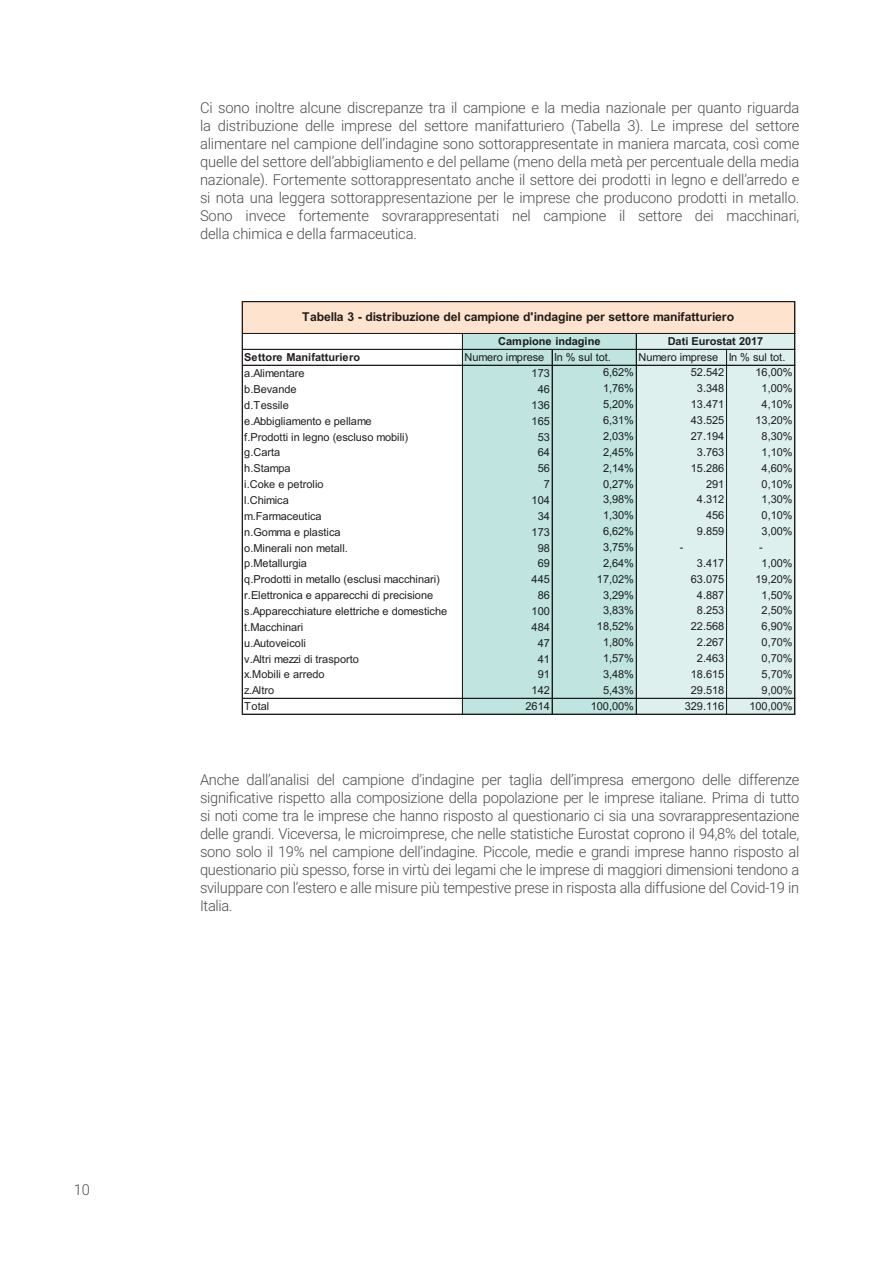
<style>
.page{position:relative;width:893px;height:1263px;background:#fff}
.page>*{position:absolute;margin:0;border:0;box-sizing:border-box;transform-origin:0 0}
.PARAGRAFO{font:300 15px/18px "Roboto";letter-spacing:-.02em;color:#4b4c4d;text-align:justify}
.t1{font:700 12.15px "Arial";letter-spacing:-.01em;color:#231f20}
.t2{font:10.95px "Arial";color:#231f20}
.t3{font:700 10.95px "Arial";color:#231f20}
</style>
<div class="page">
<hr style="left:242px;top:301px;width:553px;height:1px;background:#231f20">
<hr style="left:242px;top:349px;width:553px;height:1px;background:#231f20">
<hr style="left:242px;top:365px;width:553px;height:1px;background:#231f20">
<hr style="left:242px;top:698px;width:553px;height:1px;background:#231f20">
<hr style="left:242px;top:301px;width:1px;height:413px;background:#231f20">
<hr style="left:462px;top:334px;width:1px;height:380px;background:#231f20">
<hr style="left:242px;top:714px;width:553px;height:1px;background:#231f20">
<hr style="left:795px;top:302px;width:1px;height:412px;background:#231f20">
<div style="left:243px;top:302px;width:552px;height:32px;background:#fee4cf"></div>
<div style="left:463px;top:334px;width:173px;height:380px;background:#c0e4e0"></div>
<div style="left:636px;top:334px;width:159px;height:380px;background:#ddf0ee"></div>
<p class="PARAGRAFO" style="left:74px;top:1180px;width:18px">10</p>
<p class="PARAGRAFO" style="left:200px;top:98px;width:601px">Ci sono inoltre alcune discrepanze tra il campione e la media nazionale per quanto riguarda la distribuzione delle imprese del settore manifatturiero (Tabella 3). Le imprese del settore alimentare nel campione dell’indagine sono sottorappresentate in maniera marcata, così come quelle del settore dell’abbigliamento e del pellame (meno della metà per percentuale della media nazionale). Fortemente sottorappresentato anche il settore dei prodotti in legno e dell’arredo e si nota una leggera sottorappresentazione per le imprese che producono prodotti in metallo.<br>Sono invece fortemente sovrarappresentati nel campione il settore dei macchinari, della chimica e della farmaceutica.</p>
<p class="t1" style="left:302px;top:308px;width:433px">Tabella 3 - distribuzione del campione d'indagine per settore manifatturiero</p>
<p class="t3" style="left:498px;top:333px;width:104px">Campione indagine</p>
<p class="t3" style="left:668px;top:333px;width:97px">Dati Eurostat 2017</p>
<p class="t3" style="left:244px;top:349px;width:117px">Settore Manifatturiero</p>
<p class="t2" style="left:465px;top:349px;width:148px">Numero imprese In % sul tot.</p>
<p class="t2" style="left:638px;top:349px;width:148px">Numero imprese In % sul tot.</p>
<p class="t2" style="left:244px;top:366px;width:62px">a.Alimentare</p>
<p class="t2" style="left:532px;top:366px;width:20px">173</p>
<p class="t2" style="left:603px;top:365px;width:33px">6,62%</p>
<p class="t2" style="left:691px;top:365px;width:35px">52.542</p>
<p class="t2" style="left:755px;top:365px;width:39px">16,00%</p>
<p class="t2" style="left:244px;top:381px;width:54px">b.Bevande</p>
<p class="t2" style="left:538px;top:381px;width:14px">46</p>
<p class="t2" style="left:603px;top:381px;width:33px">1,76%</p>
<p class="t2" style="left:697px;top:381px;width:29px">3.348</p>
<p class="t2" style="left:762px;top:381px;width:33px">1,00%</p>
<p class="t2" style="left:244px;top:397px;width:46px">d.Tessile</p>
<p class="t2" style="left:532px;top:397px;width:20px">136</p>
<p class="t2" style="left:603px;top:397px;width:33px">5,20%</p>
<p class="t2" style="left:691px;top:397px;width:35px">13.471</p>
<p class="t2" style="left:762px;top:397px;width:33px">4,10%</p>
<p class="t2" style="left:244px;top:413px;width:129px">e.Abbigliamento e pellame</p>
<p class="t2" style="left:532px;top:413px;width:20px">165</p>
<p class="t2" style="left:603px;top:413px;width:33px">6,31%</p>
<p class="t2" style="left:691px;top:413px;width:35px">43.525</p>
<p class="t2" style="left:755px;top:413px;width:39px">13,20%</p>
<p class="t2" style="left:244px;top:429px;width:165px">f.Prodotti in legno (escluso mobili)</p>
<p class="t2" style="left:538px;top:429px;width:14px">53</p>
<p class="t2" style="left:603px;top:428px;width:33px">2,03%</p>
<p class="t2" style="left:691px;top:428px;width:35px">27.194</p>
<p class="t2" style="left:762px;top:428px;width:33px">8,30%</p>
<p class="t2" style="left:244px;top:445px;width:37px">g.Carta</p>
<p class="t2" style="left:538px;top:445px;width:14px">64</p>
<p class="t2" style="left:603px;top:444px;width:33px">2,45%</p>
<p class="t2" style="left:697px;top:444px;width:29px">3.763</p>
<p class="t2" style="left:762px;top:444px;width:33px">1,10%</p>
<p class="t2" style="left:244px;top:461px;width:48px">h.Stampa</p>
<p class="t2" style="left:538px;top:461px;width:14px">56</p>
<p class="t2" style="left:603px;top:460px;width:33px">2,14%</p>
<p class="t2" style="left:691px;top:460px;width:35px">15.286</p>
<p class="t2" style="left:762px;top:460px;width:33px">4,60%</p>
<p class="t2" style="left:244px;top:477px;width:81px">i.Coke e petrolio</p>
<p class="t2" style="left:544px;top:477px;width:8px">7</p>
<p class="t2" style="left:603px;top:476px;width:33px">0,27%</p>
<p class="t2" style="left:706px;top:476px;width:20px">291</p>
<p class="t2" style="left:762px;top:476px;width:33px">0,10%</p>
<p class="t2" style="left:244px;top:493px;width:46px">l.Chimica</p>
<p class="t2" style="left:532px;top:493px;width:20px">104</p>
<p class="t2" style="left:603px;top:492px;width:33px">3,98%</p>
<p class="t2" style="left:697px;top:492px;width:29px">4.312</p>
<p class="t2" style="left:762px;top:492px;width:33px">1,30%</p>
<p class="t2" style="left:244px;top:508px;width:79px">m.Farmaceutica</p>
<p class="t2" style="left:538px;top:508px;width:14px">34</p>
<p class="t2" style="left:603px;top:508px;width:33px">1,30%</p>
<p class="t2" style="left:706px;top:508px;width:20px">456</p>
<p class="t2" style="left:762px;top:508px;width:33px">0,10%</p>
<p class="t2" style="left:244px;top:524px;width:98px">n.Gomma e plastica</p>
<p class="t2" style="left:532px;top:524px;width:20px">173</p>
<p class="t2" style="left:603px;top:524px;width:33px">6,62%</p>
<p class="t2" style="left:697px;top:524px;width:29px">9.859</p>
<p class="t2" style="left:762px;top:524px;width:33px">3,00%</p>
<p class="t2" style="left:244px;top:540px;width:105px">o.Minerali non metall.</p>
<p class="t2" style="left:538px;top:540px;width:14px">98</p>
<p class="t2" style="left:603px;top:539px;width:33px">3,75%</p>
<p class="t2" style="left:680px;top:539px;width:5px">-</p>
<p class="t2" style="left:759px;top:539px;width:5px">-</p>
<p class="t2" style="left:244px;top:556px;width:64px">p.Metallurgia</p>
<p class="t2" style="left:538px;top:556px;width:14px">69</p>
<p class="t2" style="left:603px;top:555px;width:33px">2,64%</p>
<p class="t2" style="left:697px;top:555px;width:29px">3.417</p>
<p class="t2" style="left:762px;top:555px;width:33px">1,00%</p>
<p class="t2" style="left:244px;top:572px;width:197px">q.Prodotti in metallo (esclusi macchinari)</p>
<p class="t2" style="left:532px;top:572px;width:20px">445</p>
<p class="t2" style="left:597px;top:571px;width:39px">17,02%</p>
<p class="t2" style="left:691px;top:571px;width:35px">63.075</p>
<p class="t2" style="left:755px;top:571px;width:39px">19,20%</p>
<p class="t2" style="left:244px;top:588px;width:190px">r.Elettronica e apparecchi di precisione</p>
<p class="t2" style="left:538px;top:588px;width:14px">86</p>
<p class="t2" style="left:603px;top:587px;width:33px">3,29%</p>
<p class="t2" style="left:697px;top:587px;width:29px">4.887</p>
<p class="t2" style="left:762px;top:587px;width:33px">1,50%</p>
<p class="t2" style="left:244px;top:604px;width:204px">s.Apparecchiature elettriche e domestiche</p>
<p class="t2" style="left:532px;top:604px;width:20px">100</p>
<p class="t2" style="left:603px;top:603px;width:33px">3,83%</p>
<p class="t2" style="left:697px;top:603px;width:29px">8.253</p>
<p class="t2" style="left:762px;top:603px;width:33px">2,50%</p>
<p class="t2" style="left:244px;top:619px;width:61px">t.Macchinari</p>
<p class="t2" style="left:532px;top:619px;width:20px">484</p>
<p class="t2" style="left:597px;top:619px;width:39px">18,52%</p>
<p class="t2" style="left:691px;top:619px;width:35px">22.568</p>
<p class="t2" style="left:762px;top:619px;width:33px">6,90%</p>
<p class="t2" style="left:244px;top:635px;width:63px">u.Autoveicoli</p>
<p class="t2" style="left:538px;top:635px;width:14px">47</p>
<p class="t2" style="left:603px;top:635px;width:33px">1,80%</p>
<p class="t2" style="left:697px;top:635px;width:29px">2.267</p>
<p class="t2" style="left:762px;top:635px;width:33px">0,70%</p>
<p class="t2" style="left:244px;top:651px;width:116px">v.Altri mezzi di trasporto</p>
<p class="t2" style="left:538px;top:651px;width:14px">41</p>
<p class="t2" style="left:603px;top:651px;width:33px">1,57%</p>
<p class="t2" style="left:697px;top:651px;width:29px">2.463</p>
<p class="t2" style="left:762px;top:651px;width:33px">0,70%</p>
<p class="t2" style="left:244px;top:667px;width:82px">x.Mobili e arredo</p>
<p class="t2" style="left:538px;top:667px;width:14px">91</p>
<p class="t2" style="left:603px;top:666px;width:33px">3,48%</p>
<p class="t2" style="left:691px;top:666px;width:35px">18.615</p>
<p class="t2" style="left:762px;top:666px;width:33px">5,70%</p>
<p class="t2" style="left:244px;top:683px;width:31px">z.Altro</p>
<p class="t2" style="left:532px;top:683px;width:20px">142</p>
<p class="t2" style="left:603px;top:682px;width:33px">5,43%</p>
<p class="t2" style="left:691px;top:682px;width:35px">29.518</p>
<p class="t2" style="left:762px;top:682px;width:33px">9,00%</p>
<p class="t2" style="left:244px;top:699px;width:26px">Total</p>
<p class="t2" style="left:526px;top:699px;width:26px">2614</p>
<p class="t2" style="left:591px;top:698px;width:45px">100,00%</p>
<p class="t2" style="left:685px;top:698px;width:41px">329.116</p>
<p class="t2" style="left:749px;top:698px;width:45px">100,00%</p>
<p class="PARAGRAFO" style="left:200px;top:770px;width:601px">Anche dall’analisi del campione d’indagine per taglia dell’impresa emergono delle differenze significative rispetto alla composizione della popolazione per le imprese italiane. Prima di tutto si noti come tra le imprese che hanno risposto al questionario ci sia una sovrarappresentazione delle grandi. Viceversa, le microimprese, che nelle statistiche Eurostat coprono il 94,8% del totale, sono solo il 19% nel campione dell’indagine. Piccole, medie e grandi imprese hanno risposto al questionario più spesso, forse in virtù dei legami che le imprese di maggiori dimensioni tendono a sviluppare con l’estero e alle misure più tempestive prese in risposta alla diffusione del Covid-19 in Italia.</p>
</div>
